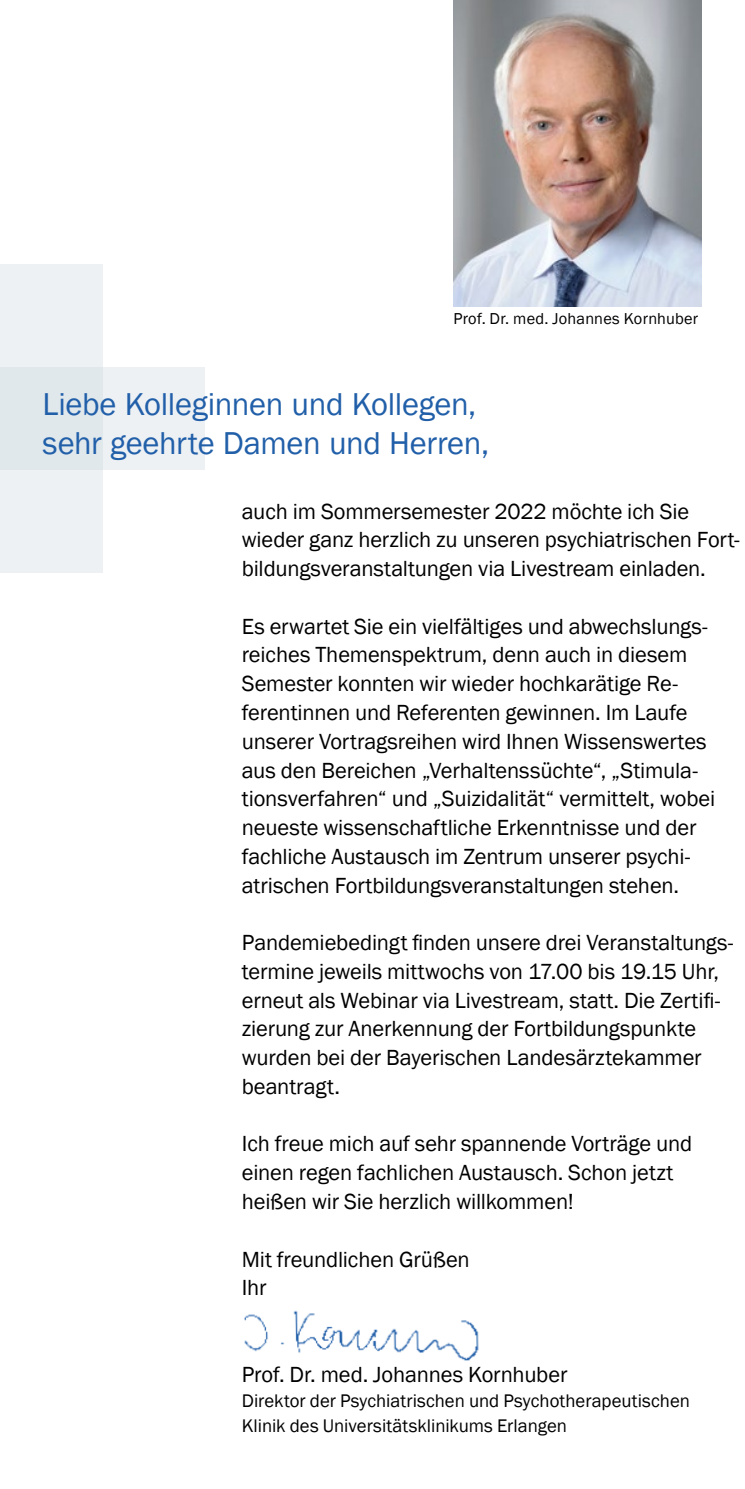
<style>
.page{position:relative;width:745px;height:1489px;background:#fff}
.page>*{position:absolute;margin:0;border:0;box-sizing:border-box;transform-origin:0 0}
.t1{font:32.5px/38.8px "Franklin Gothic";letter-spacing:-.01em;color:#215fa9}
.Fließtext{font:22.5px/28.8px "Franklin Gothic";letter-spacing:-.005em;color:#000}
.Fließtext-2{font:18.75px/25px "Franklin Gothic";color:#000}
.t2{font:16.25px "Franklin Gothic";letter-spacing:.015em;color:#000}
</style>
<div class="page">
<div style="left:102px;top:367px;width:103px;height:102px;background:#edf1f4"></div>
<div style="left:0;top:367px;width:102px;height:102px;background:#e1e8ec"></div>
<div style="left:0;top:264px;width:102px;height:103px;background:#edf1f4"></div>
<div style="left:0;top:469px;width:102px;height:103px;background:#edf1f4"></div>
<img style="left:453px;top:0;width:248px;height:306px">
<img style="left:244px;top:1310px;width:235px;height:51px">
<p class="t2" style="left:453px;top:308px;width:246px">Prof. Dr. med. Johannes Kornhuber</p>
<h1 class="t1" style="left:43px;top:385px;width:448px">Liebe Kolleginnen und Kollegen, sehr geehrte Damen und Herren,</h1>
<p class="Fließtext" style="left:241px;top:497px;width:499px">auch im Sommersemester 2022 möchte ich Sie wieder ganz herzlich zu unseren psychiatrischen Fort&shy;bildungsveranstaltungen via Livestream einladen.</p>
<p class="Fließtext" style="left:241px;top:612px;width:474px">Es erwartet Sie ein vielfältiges und abwechslungs&shy;reiches Themenspektrum, denn auch in diesem Semester konnten wir wieder hochkarätige Re&shy;ferentinnen und Referenten gewinnen. Im Laufe unserer Vortragsreihen wird Ihnen Wissenswertes aus den Bereichen „Verhaltenssüchte“, „Stimula&shy;tionsverfahren“ und „Suizidalität“ vermittelt, wobei neueste wissenschaftliche Erkenntnisse und der fachliche Austausch im Zentrum unserer psychi&shy;atrischen Fortbildungsveranstaltungen stehen.</p>
<p class="Fließtext" style="left:241px;top:928px;width:493px">Pandemiebedingt finden unsere drei Veranstaltungs&shy;termine jeweils mittwochs von 17.00 bis 19.15 Uhr, erneut als Webinar via Livestream, statt. Die Zertifi&shy;zierung zur Anerkennung der Fortbildungspunkte wurden bei der Bayerischen Landesärztekammer beantragt.</p>
<p class="Fließtext" style="left:241px;top:1129px;width:451px">Ich freue mich auf sehr spannende Vorträge und einen regen fachlichen Austausch. Schon jetzt heißen wir Sie herzlich willkommen!</p>
<p class="Fließtext" style="left:241px;top:1244px;width:229px">Mit freundlichen Grüßen</p>
<p class="Fließtext" style="left:241px;top:1273px;width:26px">Ihr</p>
<p class="Fließtext" style="left:241px;top:1359px;width:327px">Prof. Dr. med. Johannes Kornhuber</p>
<p class="Fließtext-2" style="left:241px;top:1387px;width:449px">Direktor der Psychiatrischen und Psychotherapeutischen<br>Klinik des Universitätsklinikums Erlangen</p>
</div>
